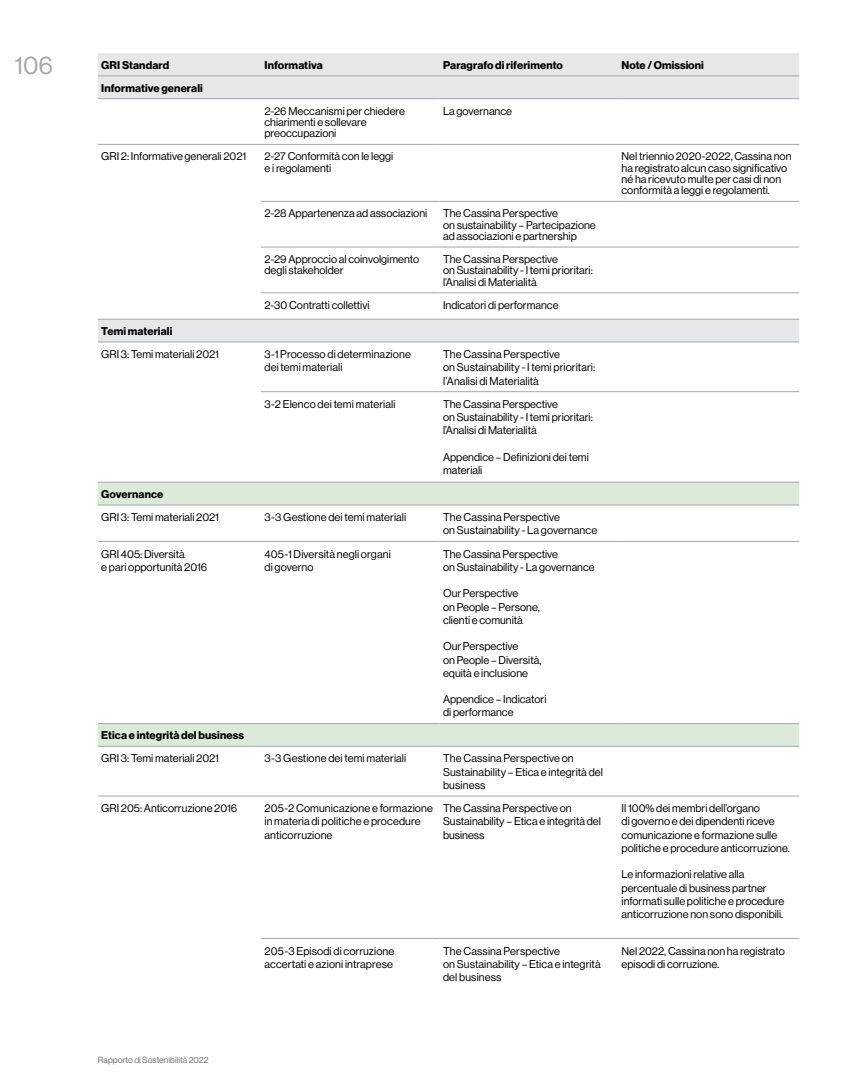
<style>
.page{position:relative;width:851px;height:1081px;background:#fff}
.page>*{position:absolute;margin:0;border:0;box-sizing:border-box;transform-origin:0 0}
.t1{font:25px "Haas Grot Disp 55 Roman";color:#a5a7aa}
.t2{font:11px/13.2px "Haas Grot Disp 55 Roman";color:#000}
.t3{font:700 11px "Haas Grot Disp 75";letter-spacing:.01em;color:#000}
.t4{font:8.75px "Haas Grot Disp 55 Roman";color:#706f6f}
</style>
<div class="page">
<svg style="left:98px;top:53px;width:701px;height:289px"></svg>
<svg style="left:98px;top:483px;width:701px;height:263px"></svg>
<hr style="left:261px;top:391px;width:178px;height:1px;background:#a5a7aa">
<hr style="left:439px;top:391px;width:179px;height:1px;background:#a5a7aa">
<hr style="left:618px;top:391px;width:181px;height:1px;background:#a5a7aa">
<hr style="left:261px;top:201px;width:178px;height:1px;background:#a5a7aa">
<hr style="left:439px;top:201px;width:179px;height:1px;background:#a5a7aa">
<hr style="left:618px;top:201px;width:181px;height:1px;background:#a5a7aa">
<hr style="left:261px;top:247px;width:178px;height:1px;background:#a5a7aa">
<hr style="left:439px;top:247px;width:179px;height:1px;background:#a5a7aa">
<hr style="left:618px;top:247px;width:181px;height:1px;background:#a5a7aa">
<hr style="left:261px;top:292px;width:178px;height:1px;background:#a5a7aa">
<hr style="left:439px;top:292px;width:179px;height:1px;background:#a5a7aa">
<hr style="left:618px;top:292px;width:181px;height:1px;background:#a5a7aa">
<hr style="left:98px;top:98px;width:163px;height:1px;background:#a5a7aa">
<hr style="left:261px;top:98px;width:178px;height:1px;background:#a5a7aa">
<hr style="left:439px;top:98px;width:179px;height:1px;background:#a5a7aa">
<hr style="left:618px;top:98px;width:181px;height:1px;background:#a5a7aa">
<hr style="left:98px;top:144px;width:163px;height:1px;background:#a5a7aa">
<hr style="left:261px;top:144px;width:178px;height:1px;background:#a5a7aa">
<hr style="left:439px;top:144px;width:179px;height:1px;background:#a5a7aa">
<hr style="left:618px;top:144px;width:181px;height:1px;background:#a5a7aa">
<hr style="left:98px;top:342px;width:163px;height:1px;background:#a5a7aa">
<hr style="left:261px;top:342px;width:178px;height:1px;background:#a5a7aa">
<hr style="left:439px;top:342px;width:179px;height:1px;background:#a5a7aa">
<hr style="left:618px;top:342px;width:181px;height:1px;background:#a5a7aa">
<hr style="left:98px;top:505px;width:163px;height:1px;background:#a5a7aa">
<hr style="left:261px;top:505px;width:178px;height:1px;background:#a5a7aa">
<hr style="left:439px;top:505px;width:179px;height:1px;background:#a5a7aa">
<hr style="left:618px;top:505px;width:181px;height:1px;background:#a5a7aa">
<hr style="left:98px;top:746px;width:163px;height:1px;background:#a5a7aa">
<hr style="left:261px;top:746px;width:178px;height:1px;background:#a5a7aa">
<hr style="left:439px;top:746px;width:179px;height:1px;background:#a5a7aa">
<hr style="left:618px;top:746px;width:181px;height:1px;background:#a5a7aa">
<hr style="left:98px;top:796px;width:163px;height:1px;background:#a5a7aa">
<hr style="left:261px;top:796px;width:178px;height:1px;background:#a5a7aa">
<hr style="left:439px;top:796px;width:179px;height:1px;background:#a5a7aa">
<hr style="left:618px;top:796px;width:181px;height:1px;background:#a5a7aa">
<hr style="left:261px;top:938px;width:178px;height:1px;background:#a5a7aa">
<hr style="left:439px;top:938px;width:179px;height:1px;background:#a5a7aa">
<hr style="left:618px;top:938px;width:181px;height:1px;background:#a5a7aa">
<hr style="left:98px;top:76px;width:163px;height:1px;background:#a5a7aa">
<hr style="left:261px;top:76px;width:178px;height:1px;background:#a5a7aa">
<hr style="left:439px;top:76px;width:179px;height:1px;background:#a5a7aa">
<hr style="left:618px;top:76px;width:181px;height:1px;background:#a5a7aa">
<hr style="left:98px;top:319px;width:163px;height:1px;background:#a5a7aa">
<hr style="left:261px;top:319px;width:178px;height:1px;background:#a5a7aa">
<hr style="left:439px;top:319px;width:179px;height:1px;background:#a5a7aa">
<hr style="left:618px;top:319px;width:181px;height:1px;background:#a5a7aa">
<hr style="left:98px;top:482px;width:163px;height:1px;background:#a5a7aa">
<hr style="left:261px;top:482px;width:178px;height:1px;background:#a5a7aa">
<hr style="left:439px;top:482px;width:179px;height:1px;background:#a5a7aa">
<hr style="left:618px;top:482px;width:181px;height:1px;background:#a5a7aa">
<hr style="left:98px;top:723px;width:163px;height:1px;background:#a5a7aa">
<hr style="left:261px;top:723px;width:178px;height:1px;background:#a5a7aa">
<hr style="left:439px;top:723px;width:179px;height:1px;background:#a5a7aa">
<hr style="left:618px;top:723px;width:181px;height:1px;background:#a5a7aa">
<hr style="left:98px;top:541px;width:163px;height:1px;background:#a5a7aa">
<hr style="left:261px;top:541px;width:178px;height:1px;background:#a5a7aa">
<hr style="left:439px;top:541px;width:179px;height:1px;background:#a5a7aa">
<hr style="left:618px;top:541px;width:181px;height:1px;background:#a5a7aa">
<h1 class="t1" style="left:14px;top:51px;width:40px">106</h1>
<p class="t3" style="left:101px;top:59px;width:69px">GRI Standard</p>
<p class="t3" style="left:264px;top:59px;width:60px">Informativa</p>
<p class="t3" style="left:443px;top:59px;width:121px">Paragrafo di riferimento</p>
<p class="t3" style="left:621px;top:59px;width:84px">Note / Omissioni</p>
<p class="t3" style="left:101px;top:82px;width:103px">Informative generali</p>
<p class="t2" style="left:264px;top:105px;width:142px;line-height:11.2px">2-26 Meccanismi per chiedere chiarimenti e sollevare preoccupazioni</p>
<p class="t2" style="left:443px;top:104px;width:70px">La governance</p>
<p class="t2" style="left:101px;top:150px;width:146px">GRI 2: Informative generali 2021</p>
<p class="t2" style="left:264px;top:151px;width:130px;line-height:11.2px">2-27 Conformità con le leggi e i regolamenti</p>
<p class="t2" style="left:621px;top:151px;width:171px;line-height:11.2px">Nel triennio 2020-2022, Cassina non ha registrato alcun caso significativo né ha ricevuto multe per casi di non conformità a leggi e regolamenti.</p>
<p class="t2" style="left:264px;top:207px;width:164px">2-28 Appartenenza ad associazioni</p>
<p class="t2" style="left:443px;top:208px;width:154px;line-height:11.2px">The Cassina Perspective<br>on sustainability – Partecipazione ad associazioni e partnership</p>
<p class="t2" style="left:264px;top:254px;width:156px;line-height:11.2px">2-29 Approccio al coinvolgimento degli stakeholder</p>
<p class="t2" style="left:443px;top:254px;width:151px;line-height:11.2px">The Cassina Perspective<br>on Sustainability - I temi prioritari: l’Analisi di Materialità</p>
<p class="t2" style="left:264px;top:298px;width:106px">2-30 Contratti collettivi</p>
<p class="t2" style="left:443px;top:298px;width:117px">Indicatori di performance</p>
<p class="t3" style="left:101px;top:325px;width:73px">Temi materiali</p>
<p class="t2" style="left:101px;top:348px;width:119px">GRI 3: Temi materiali 2021</p>
<p class="t2" style="left:264px;top:348px;width:148px">3-1 Processo di determinazione dei temi materiali</p>
<p class="t2" style="left:443px;top:348px;width:154px">The Cassina Perspective<br>on Sustainability - I temi prioritari: l’Analisi di Materialità</p>
<p class="t2" style="left:264px;top:397px;width:132px">3-2 Elenco dei temi materiali</p>
<p class="t2" style="left:443px;top:397px;width:151px">The Cassina Perspective<br>on Sustainability - I temi prioritari: l’Analisi di Materialità</p>
<p class="t2" style="left:443px;top:450px;width:147px">Appendice – Definizioni dei temi materiali</p>
<p class="t3" style="left:101px;top:488px;width:64px">Governance</p>
<p class="t2" style="left:101px;top:511px;width:119px">GRI 3: Temi materiali 2021</p>
<p class="t2" style="left:264px;top:511px;width:143px">3-3 Gestione dei temi materiali</p>
<p class="t2" style="left:443px;top:511px;width:156px">The Cassina Perspective<br>on Sustainability - La governance</p>
<p class="t2" style="left:101px;top:547px;width:108px">GRI 405: Diversità<br>e pari opportunità 2016</p>
<p class="t2" style="left:264px;top:547px;width:128px">405-1 Diversità negli organi di governo</p>
<p class="t2" style="left:443px;top:547px;width:153px">The Cassina Perspective<br>on Sustainability - La governance</p>
<p class="t2" style="left:443px;top:587px;width:98px">Our Perspective<br>on People – Persone, clienti e comunità</p>
<p class="t2" style="left:443px;top:640px;width:100px">Our Perspective<br>on People – Diversità, equità e inclusione</p>
<p class="t2" style="left:443px;top:693px;width:105px">Appendice – Indicatori di performance</p>
<p class="t3" style="left:101px;top:729px;width:144px">Etica e integrità del business</p>
<p class="t2" style="left:101px;top:752px;width:119px">GRI 3: Temi materiali 2021</p>
<p class="t2" style="left:264px;top:752px;width:143px">3-3 Gestione dei temi materiali</p>
<p class="t2" style="left:443px;top:752px;width:161px">The Cassina Perspective on<br>Sustainability – Etica e integrità del business</p>
<p class="t2" style="left:101px;top:802px;width:137px">GRI 205: Anticorruzione 2016</p>
<p class="t2" style="left:264px;top:802px;width:170px">205-2 Comunicazione e formazione in materia di politiche e procedure anticorruzione</p>
<p class="t2" style="left:443px;top:802px;width:159px">The Cassina Perspective on<br>Sustainability – Etica e integrità del business</p>
<p class="t2" style="left:621px;top:802px;width:170px">Il 100% dei membri dell’organo<br>di governo e dei dipendenti riceve comunicazione e formazione sulle politiche e procedure anticorruzione.</p>
<p class="t2" style="left:621px;top:868px;width:164px">Le informazioni relative alla percentuale di business partner informati sulle politiche e procedure anticorruzione non sono disponibili.</p>
<p class="t2" style="left:264px;top:944px;width:131px">205-3 Episodi di corruzione accertati e azioni intraprese</p>
<p class="t2" style="left:443px;top:944px;width:159px">The Cassina Perspective<br>on Sustainability – Etica e integrità del business</p>
<p class="t2" style="left:621px;top:944px;width:165px">Nel 2022, Cassina non ha registrato episodi di corruzione.</p>
<p class="t4" style="left:98px;top:1055px;width:112px">Rapporto di Sostenibilità 2022</p>
</div>
